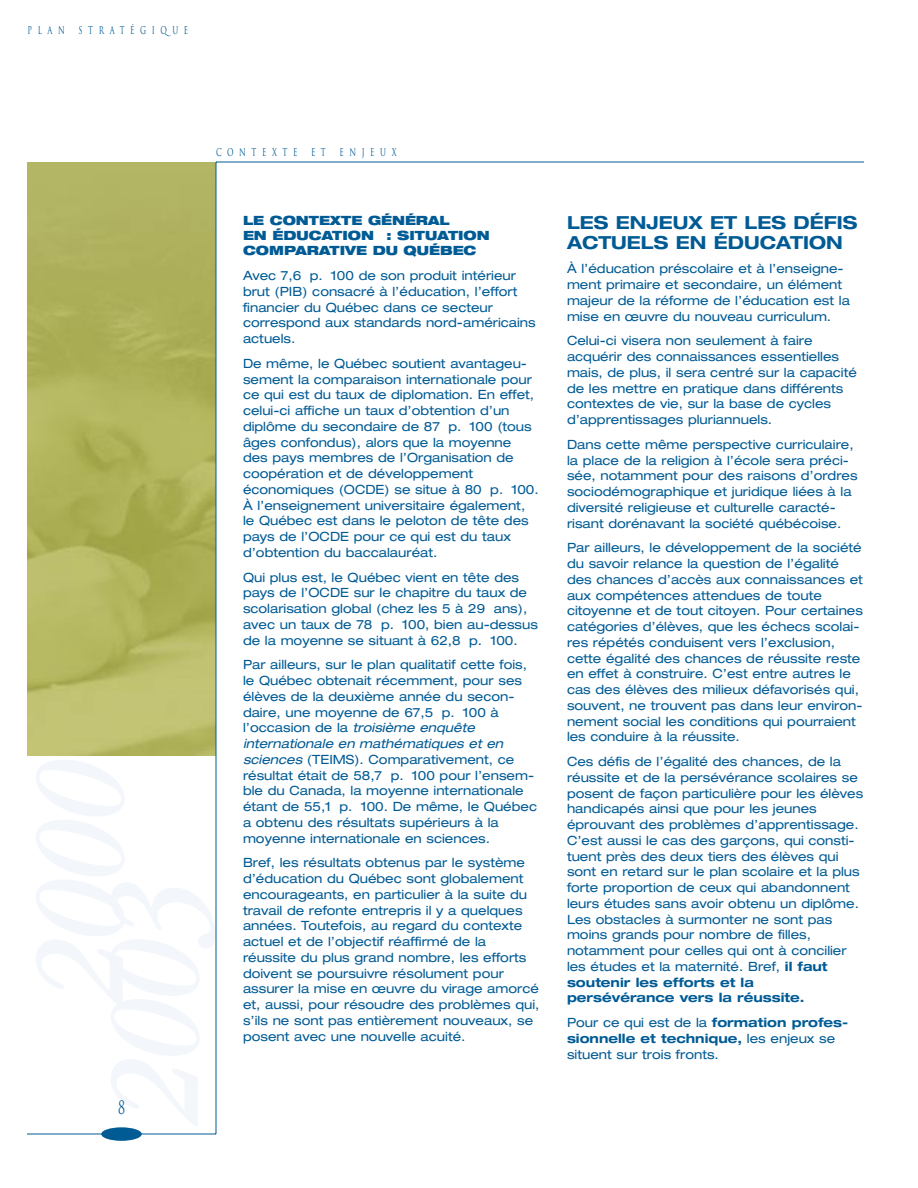
<style>
.page{position:relative;width:918px;height:1188px;background:#fff}
.page>*{position:absolute;margin:0;border:0;box-sizing:border-box;transform-origin:0 0}
.t1{font:700 expanded 18px/19.5px "Helvetica Neue";color:#005b95}
.t2{font:18px "Trajan";color:#005b95;scale:.68 1}
.t3{font:expanded 12.75px/15.8px "Helvetica Neue";color:#005b95}
.t4{font:900 expanded 12.75px/15px "Helvetica Neue";color:#005b95}
.t5{font:10.5px "Trajan";letter-spacing:.78em;color:#005b95;scale:.68 1}
.s1{font-style:italic}
.s2{font-weight:700}
</style>
<div class="page">
<img style="left:27px;top:162px;width:189px;height:594px">
<hr style="left:216px;top:162px;width:648px;height:1px;background:#005b95">
<hr style="left:27px;top:1134px;width:189px;height:1px;background:#005b95">
<hr style="left:216px;top:162px;width:1px;height:972px;background:#005b95">
<div style="left:101px;top:1127px;width:41px;height:14px;background:#005b95;border-radius:50%"></div>
<p class="t5" style="left:28px;top:24px;width:56px">PLAN</p>
<p class="t5" style="left:79px;top:24px;width:163px">STRATÉGIQUE</p>
<h1 class="t2" style="left:118px;top:1097px;width:13px">8</h1>
<p class="t5" style="left:216px;top:147px;width:121px">CONTEXTE</p>
<p class="t5" style="left:311px;top:147px;width:23px">E T</p>
<p class="t5" style="left:340px;top:147px;width:85px">ENJEUX</p>
<p class="t4" style="left:243px;top:214px;width:248px">LE CONTEXTE GÉNÉRAL<br>EN ÉDUCATION : SITUATION<br>COMPARATIVE DU QUÉBEC</p>
<p class="t3" style="left:243px;top:269px;width:294px">Avec 7,6 p. 100 de son produit intérieur brut (PIB) consacré à l’éducation, l’effort financier du Québec dans ce secteur correspond aux standards nord-américains actuels.</p>
<p class="t3" style="left:243px;top:357px;width:297px">De même, le Québec soutient avantageu&shy;sement la comparaison internationale pour ce qui est du taux de diplomation. En effet, celui-ci affiche un taux d’obtention d’un diplôme du secondaire de 87 p. 100 (tous âges confondus), alors que la moyenne des pays membres de l’Organisation de coopération et de développement économiques (OCDE) se situe à 80 p. 100.<br>À l’enseignement universitaire également, le Québec est dans le peloton de tête des pays de l’OCDE pour ce qui est du taux d’obtention du baccalauréat.</p>
<p class="t3" style="left:243px;top:570px;width:297px">Qui plus est, le Québec vient en tête des pays de l’OCDE sur le chapitre du taux de scolarisation global (chez les 5 à 29 ans), avec un taux de 78 p. 100, bien au-dessus de la moyenne se situant à 62,8 p. 100.</p>
<p class="t3" style="left:243px;top:658px;width:296px">Par ailleurs, sur le plan qualitatif cette fois, le Québec obtenait récemment, pour ses élèves de la deuxième année du secon&shy;daire, une moyenne de 67,5 p. 100 à l’occasion de la <span class="s1">troisième enquête internationale en mathématiques et en sciences</span> (TEIMS). Comparativement, ce résultat était de 58,7 p. 100 pour l’ensem&shy;ble du Canada, la moyenne internationale étant de 55,1 p. 100. De même, le Québec a obtenu des résultats supérieurs à la moyenne internationale en sciences.</p>
<p class="t3" style="left:243px;top:856px;width:298px">Bref, les résultats obtenus par le système d’éducation du Québec sont globalement encourageants, en particulier à la suite du travail de refonte entrepris il y a quelques années. Toutefois, au regard du contexte actuel et de l’objectif réaffirmé de la réussite du plus grand nombre, les efforts doivent se poursuivre résolument pour assurer la mise en œuvre du virage amorcé et, aussi, pour résoudre des problèmes qui, s’ils ne sont pas entièrement nouveaux, se posent avec une nouvelle acuité.</p>
<h1 class="t1" style="left:567px;top:215px;width:292px">LES ENJEUX ET LES DÉFIS<br>ACTUELS EN ÉDUCATION</h1>
<p class="t3" style="left:567px;top:262px;width:284px">À l’éducation préscolaire et à l’enseigne&shy;ment primaire et secondaire, un élément majeur de la réforme de l’éducation est la mise en œuvre du nouveau curriculum.</p>
<p class="t3" style="left:567px;top:334px;width:292px">Celui-ci visera non seulement à faire acquérir des connaissances essentielles mais, de plus, il sera centré sur la capacité de les mettre en pratique dans différents contextes de vie, sur la base de cycles d’apprentissages pluriannuels.</p>
<p class="t3" style="left:567px;top:438px;width:292px">Dans cette même perspective curriculaire, la place de la religion à l’école sera préci&shy;sée, notamment pour des raisons d’ordres sociodémographique et juridique liées à la diversité religieuse et culturelle caracté&shy;risant dorénavant la société québécoise.</p>
<p class="t3" style="left:567px;top:541px;width:298px">Par ailleurs, le développement de la société du savoir relance la question de l’égalité des chances d’accès aux connaissances et aux compétences attendues de toute citoyenne et de tout citoyen. Pour certaines catégories d’élèves, que les échecs scolai&shy;res répétés conduisent vers l’exclusion, cette égalité des chances de réussite reste en effet à construire. C’est entre autres le cas des élèves des milieux défavorisés qui, souvent, ne trouvent pas dans leur environ&shy;nement social les conditions qui pourraient les conduire à la réussite.</p>
<p class="t3" style="left:567px;top:755px;width:298px">Ces défis de l’égalité des chances, de la réussite et de la persévérance scolaires se posent de façon particulière pour les élèves handicapés ainsi que pour les jeunes éprouvant des problèmes d’apprentissage.<br>C’est aussi le cas des garçons, qui consti&shy;tuent près des deux tiers des élèves qui sont en retard sur le plan scolaire et la plus forte proportion de ceux qui abandonnent leurs études sans avoir obtenu un diplôme.<br>Les obstacles à surmonter ne sont pas moins grands pour nombre de filles, notamment pour celles qui ont à concilier les études et la maternité. Bref, <span class="s2">il faut soutenir les efforts et la persévérance vers la réussite.</span></p>
<p class="t3" style="left:567px;top:1016px;width:283px">Pour ce qui est de la <span class="s2">formation profes&shy;sionnelle et technique,</span> les enjeux se situent sur trois fronts.</p>
</div>
